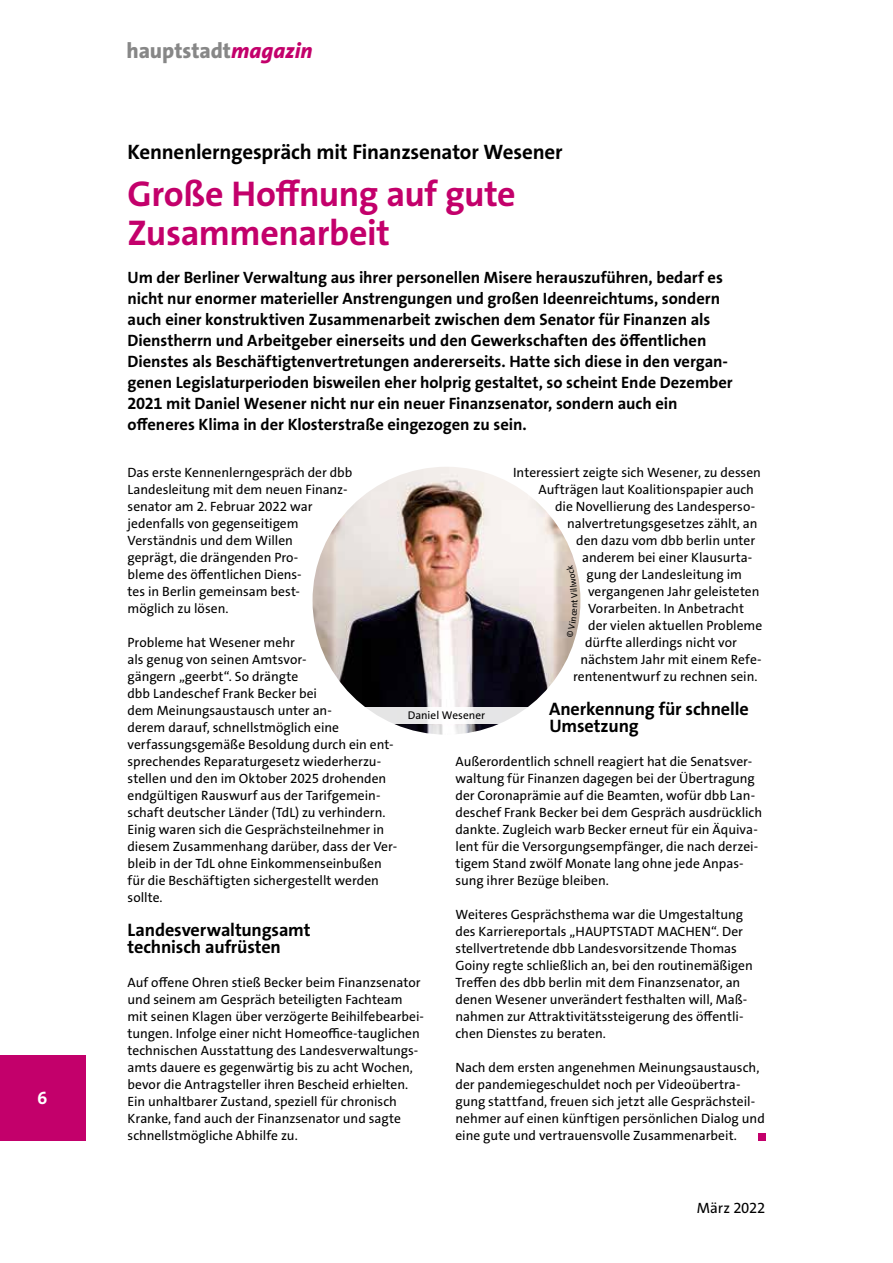
<style>
.page{position:relative;width:893px;height:1263px;background:#fff}
.page>*{position:absolute;margin:0;border:0;box-sizing:border-box;transform-origin:0 0}
.t1{font:700 36px/39px "The Sans Os F";letter-spacing:-.01em;color:#c3006b}
.t2{font:800 21.75px "The Sans Os F";letter-spacing:-.005em;color:#878787}
.t3{font:700 21px "The Sans Os F";letter-spacing:-.01em;color:#000}
.t4{font:700 18.15px/17px "The Sans Os F";letter-spacing:-.01em;color:#000}
.t5{font:700 18px "The Sans Os F";color:#fff}
.t6{font:700 16.5px/21px "The Sans Os F";letter-spacing:-.005em;color:#000}
.t7{font:15px "The Sans Os F";letter-spacing:-.015em;color:#000}
.t8{font:13.5px/17px "The Sans Os F";color:#000}
.t9{font:11.25px "The Sans Os F";letter-spacing:.005em;color:#000}
.s1{font-style:italic;color:#c3006b}
</style>
<div class="page">
<div style="left:758px;top:1133px;width:7px;height:7px;background:#c3006b"></div>
<img style="left:313px;top:467px;width:267px;height:268px;border-radius:134px">
<svg style="left:365px;top:707px;width:163px;height:16px;fill:#e5e5e7"></svg>
<div style="left:0;top:1056px;width:85px;height:85px;background:#c3006b"></div>
<svg style="left:566px;top:565px;width:11px;height:72px"></svg>
<h3 class="t5" style="left:38px;top:1087px;width:11px">6</h3>
<h2 class="t2" style="left:126px;top:37px;width:188px">hauptstadt<span class="s1">magazin</span></h2>
<h3 class="t3" style="left:128px;top:138px;width:437px">Kennenlerngespräch mit Finanzsenator Wesener</h3>
<h1 class="t1" style="left:128px;top:175px;width:390px">Große Hoffnung auf gute<br>Zusammenarbeit</h1>
<p class="t6" style="left:128px;top:267px;width:607px">Um der Berliner Verwaltung aus ihrer personellen Misere herauszuführen, bedarf es nicht nur enormer materieller Anstrengungen und großen Ideenreichtums, sondern auch einer konstruktiven Zusammenarbeit zwischen dem Senator für Finanzen als Dienstherrn und Arbeitgeber einerseits und den Gewerkschaften des öffentlichen Dienstes als Beschäftigtenvertretungen andererseits. Hatte sich diese in den vergan&shy;genen Legislaturperioden bisweilen eher holprig gestaltet, so scheint Ende Dezember 2021 mit Daniel Wesener nicht nur ein neuer Finanzsenator, sondern auch ein offeneres Klima in der Klosterstraße eingezogen zu sein.</p>
<p class="t8" style="left:128px;top:464px;width:226px">Das erste Kennenlerngespräch der dbb<br>Landesleitung mit dem neuen Finanz&shy;senator am 2. Februar 2022 war jedenfalls von gegenseitigem<br>Verständnis und dem Willen<br>geprägt, die drängenden Pro-<br>bleme des öffentlichen Diens-<br>tes in Berlin gemeinsam best-<br>möglich zu lösen.</p>
<p class="t8" style="left:128px;top:634px;width:271px">Probleme hat Wesener mehr<br>als genug von seinen Amtsvor-<br>gängern „geerbt“. So drängte<br>dbb Landeschef Frank Becker bei<br>dem Meinungsaustausch unter an-<br>derem darauf, schnellstmöglich eine verfassungsgemäße Besoldung durch ein ent&shy;sprechendes Reparaturgesetz wiederherzu&shy;stellen und den im Oktober 2025 drohenden endgültigen Rauswurf aus der Tarifgemein&shy;schaft deutscher Länder (TdL) zu verhindern.<br>Einig waren sich die Gesprächsteilnehmer in diesem Zusammenhang darüber, dass der Ver&shy;bleib in der TdL ohne Einkommenseinbußen für die Beschäftigten sichergestellt werden sollte.</p>
<h3 class="t4" style="left:128px;top:922px;width:185px">Landesverwaltungsamt technisch aufrüsten</h3>
<p class="t8" style="left:128px;top:974px;width:298px">Auf offene Ohren stieß Becker beim Finanzsenator und seinem am Gespräch beteiligten Fachteam mit seinen Klagen über verzögerte Beihilfebearbei&shy;tungen. Infolge einer nicht Homeoffice-tauglichen technischen Ausstattung des Landesverwaltungs&shy;amts dauere es gegenwärtig bis zu acht Wochen, bevor die Antragsteller ihren Bescheid erhielten.<br>Ein unhaltbarer Zustand, speziell für chronisch Kranke, fand auch der Finanzsenator und sagte schnellstmögliche Abhilfe zu.</p>
<p class="t8" style="left:513px;top:464px;width:249px">Interessiert zeigte sich Wesener, zu dessen</p>
<p class="t8" style="left:539px;top:481px;width:217px">Aufträgen laut Koalitionspapier auch</p>
<p class="t8" style="left:555px;top:498px;width:202px">die Novellierung des Landesperso-</p>
<p class="t8" style="left:567px;top:515px;width:192px">nalvertretungsgesetzes zählt, an</p>
<p class="t8" style="left:576px;top:532px;width:181px">den dazu vom dbb berlin unter</p>
<p class="t8" style="left:582px;top:549px;width:172px">anderem bei einer Klausurta-</p>
<p class="t8" style="left:587px;top:566px;width:157px">gung der Landesleitung im</p>
<p class="t8" style="left:588px;top:583px;width:173px">vergangenen Jahr geleisteten</p>
<p class="t8" style="left:588px;top:600px;width:157px">Vorarbeiten. In Anbetracht</p>
<p class="t8" style="left:588px;top:617px;width:176px">der vielen aktuellen Probleme</p>
<p class="t8" style="left:585px;top:634px;width:153px">dürfte allerdings nicht vor</p>
<p class="t8" style="left:581px;top:651px;width:182px">nächstem Jahr mit einem Refe-</p>
<p class="t8" style="left:573px;top:668px;width:186px">rentenentwurf zu rechnen sein.</p>
<h3 class="t4" style="left:549px;top:701px;width:201px">Anerkennung für schnelle<br>Umsetzung</h3>
<p class="t8" style="left:455px;top:753px;width:308px">Außerordentlich schnell reagiert hat die Senatsver&shy;waltung für Finanzen dagegen bei der Übertragung der Coronaprämie auf die Beamten, wofür dbb Lan&shy;deschef Frank Becker bei dem Gespräch ausdrücklich dankte. Zugleich warb Becker erneut für ein Äquiva&shy;lent für die Versorgungsempfänger, die nach derzei&shy;tigem Stand zwölf Monate lang ohne jede Anpas&shy;sung ihrer Bezüge bleiben.</p>
<p class="t8" style="left:455px;top:906px;width:299px">Weiteres Gesprächsthema war die Umgestaltung des Karriereportals „HAUPTSTADT MACHEN“. Der stellvertretende dbb Landesvorsitzende Thomas Goiny regte schließlich an, bei den routinemäßigen Treffen des dbb berlin mit dem Finanzsenator, an denen Wesener unverändert festhalten will, Maß&shy;nahmen zur Attraktivitätssteigerung des öffentli&shy;chen Dienstes zu beraten.</p>
<p class="t8" style="left:455px;top:1059px;width:311px">Nach dem ersten angenehmen Meinungsaustausch, der pandemiegeschuldet noch per Videoübertra&shy;gung stattfand, freuen sich jetzt alle Gesprächsteil&shy;nehmer auf einen künftigen persönlichen Dialog und eine gute und vertrauensvolle Zusammenarbeit.</p>
<p class="t9" style="left:408px;top:708px;width:79px">Daniel Wesener</p>
<p class="t7" style="left:697px;top:1198px;width:70px">März 2022</p>
</div>
